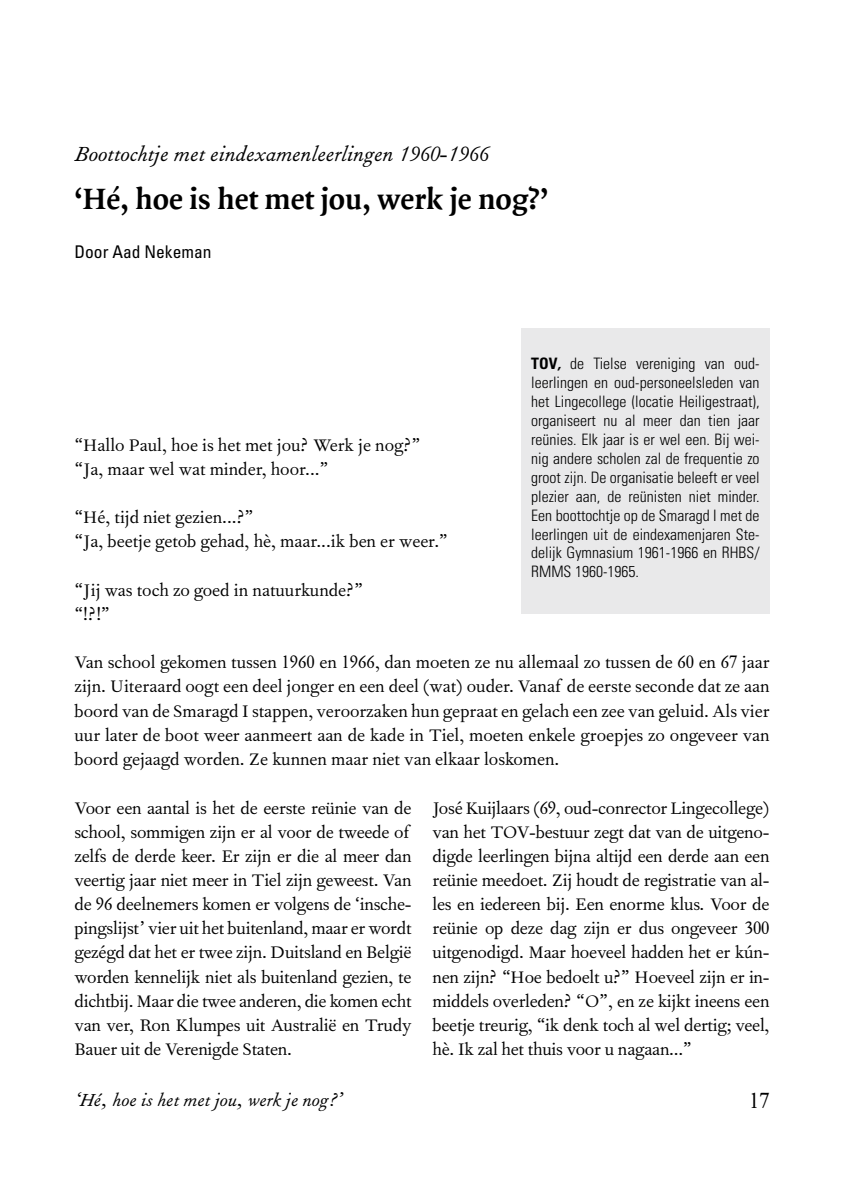
<style>
.page{position:relative;width:844px;height:1191px;background:#fff}
.page>*{position:absolute;margin:0;border:0;box-sizing:border-box;transform-origin:0 0}
.t1{font:700 31.5px "Quadraat";color:#000}
.t2{font:italic 24.5px "Fournier";color:#000}
.t3{font:24.5px "Fournier";color:#000}
.t4{font:italic 21px "Fournier";color:#000}
.t5{font:20.12px/24.2px "Fournier";color:#000}
.t6{font:condensed 17.5px "Univers";color:#000}
.t7{font:300 condensed 15.75px/18.9px "Univers";color:#000;text-align:justify}
.s1{font-weight:700}
.s2{font-weight:700;font-style:italic}
</style>
<div class="page">
<div style="left:521px;top:329px;width:248px;height:285px;background:#e9e9ea"></div>
<p class="t2" style="left:74px;top:141px;width:415px">Boottochtje met eindexamenleerlingen 1960-1966</p>
<h1 class="t1" style="left:74px;top:183px;width:475px">‘Hé, hoe is het met jou, werk je nog?’</h1>
<p class="t6" style="left:74px;top:240px;width:139px">Door Aad Nekeman</p>
<p class="t7" style="left:531px;top:354px;width:230px;text-indent:-5px"><sup>*</sup><span class="s1">TOV</span><span class="s2">,</span> de Tielse vereniging van oud&shy;leerlingen en oud-personeelsleden van het Lingecollege (locatie Heiligestraat), organiseert nu al meer dan tien jaar reünies. Elk jaar is er wel een. Bij wei&shy;nig andere scholen zal de frequentie zo groot zijn. De organisatie beleeft er veel plezier aan, de reünisten niet minder.<br>Een boottochtje op de Smaragd I met de leerlingen uit de eindexamenjaren Ste&shy;delijk Gymnasium 1961-1966 en RHBS/ RMMS 1960-1965.</p>
<p class="t5" style="left:74px;top:434px;width:347px">“Hallo Paul, hoe is het met jou? Werk je nog?” “Ja, maar wel wat minder, hoor...”</p>
<p class="t5" style="left:74px;top:506px;width:375px">“Hé, tijd niet gezien...?”<br>“Ja, beetje getob gehad, hè, maar...ik ben er weer.”</p>
<p class="t5" style="left:74px;top:579px;width:290px">“Jij was toch zo goed in natuurkunde?” “!?!”</p>
<p class="t5" style="left:74px;top:651px;width:696px;text-align:justify">Van school gekomen tussen 1960 en 1966, dan moeten ze nu allemaal zo tussen de 60 en 67 jaar zijn. Uiteraard oogt een deel jonger en een deel (wat) ouder. Vanaf de eerste seconde dat ze aan boord van de Smaragd I stappen, veroorzaken hun gepraat en gelach een zee van geluid. Als vier uur later de boot weer aanmeert aan de kade in Tiel, moeten enkele groepjes zo ongeveer van boord gejaagd worden. Ze kunnen maar niet van elkaar loskomen.</p>
<p class="t5" style="left:74px;top:796px;width:338px;text-align:justify">Voor een aantal is het de eerste reünie van de school, sommigen zijn er al voor de tweede of zelfs de derde keer. Er zijn er die al meer dan veertig jaar niet meer in Tiel zijn geweest. Van de 96 deelnemers komen er volgens de ‘insche&shy;pingslijst’ vier uit het buitenland, maar er wordt gezégd dat het er twee zijn. Duitsland en België worden kennelijk niet als buitenland gezien, te dichtbij. Maar die twee anderen, die komen echt van ver, Ron Klumpes uit Australië en Trudy Bauer uit de Verenigde Staten.</p>
<p class="t5" style="left:432px;top:796px;width:338px;text-align:justify">José Kuijlaars (69, oud-conrector Lingecollege) van het TOV-bestuur zegt dat van de uitgeno&shy;digde leerlingen bijna altijd een derde aan een reünie meedoet. Zij houdt de registratie van al&shy;les en iedereen bij. Een enorme klus. Voor de reünie op deze dag zijn er dus ongeveer 300 uitgenodigd. Maar hoeveel hadden het er kún&shy;nen zijn? “Hoe bedoelt u?” Hoeveel zijn er in&shy;middels overleden? “O”, en ze kijkt ineens een beetje treurig, “ik denk toch al wel dertig; veel, hè. Ik zal het thuis voor u nagaan...”</p>
<p class="t4" style="left:74px;top:1088px;width:269px">‘Hé, hoe is het met jou, werk je nog?’</p>
<p class="t3" style="left:749px;top:1088px;width:22px">17</p>
</div>
